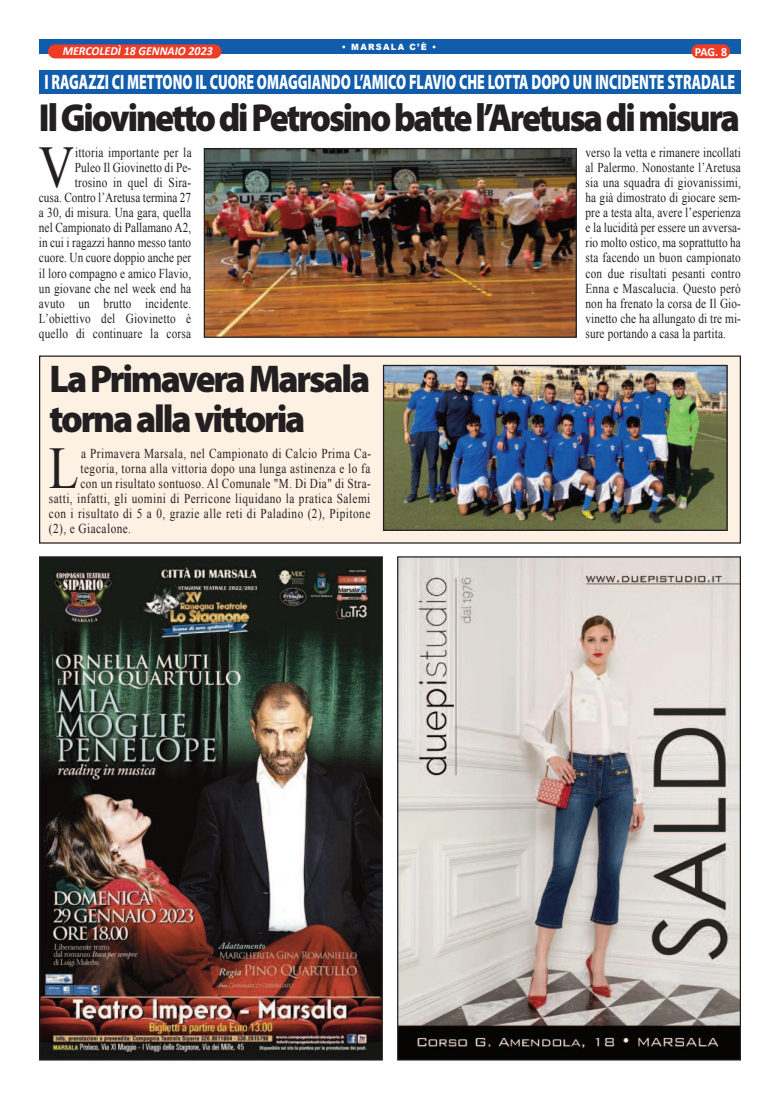
<style>
.page{position:relative;width:780px;height:1099px;background:#fff}
.page>*{position:absolute;margin:0;border:0;box-sizing:border-box;transform-origin:0 0}
.t1{font:59px "Times New Roman";color:#231f20;scale:.83 1}
.t2{font:900 39.25px "Myriad Pro";letter-spacing:-.06em;color:#231f20;scale:.91 1}
.t3{font:900 38.75px/39.9px "Myriad Pro";letter-spacing:-.06em;color:#231f20;scale:.95 1}
.t4{font:900 20.88px "Myriad Pro";color:#fff;scale:.66 1}
.t5{font:13.62px/15px "Times New Roman";letter-spacing:.02em;color:#231f20;text-align:right;scale:.83 1}
.t6{font:13.62px "Times New Roman";letter-spacing:.04em;color:#231f20;scale:.83 1}
.t7{font:italic 700 12.38px "Calibri";color:#fff;scale:.96 1}
.t8{font:700 12.38px "Calibri";color:#fff;scale:.96 1}
.t9{font:900 8.62px "Arial";letter-spacing:.15em;color:#fff;scale:.96 1}
</style>
<div class="page">
<div style="left:39px;top:39px;width:702px;height:14px;background:#115cab"></div>
<div style="left:691px;top:44px;width:39px;height:14px;background:#ef3c25;border-radius:7px"></div>
<div style="left:48px;top:44px;width:173px;height:14px;background:#ef3c25;border-radius:7px"></div>
<img style="left:41px;top:558px;width:340px;height:500px">
<img style="left:399px;top:558px;width:340px;height:500px">
<div style="left:39px;top:70px;width:702px;height:24px;background:#115cab"></div>
<img style="left:206px;top:150px;width:369px;height:186px">
<div style="left:204px;top:148px;width:373px;height:190px;border:1px solid #231f20"></div>
<div style="left:40px;top:356px;width:700px;height:187px;background:#fdf1e4"></div>
<div style="left:39px;top:355px;width:702px;height:188px;border:1px solid #231f20"></div>
<img style="left:385px;top:367px;width:340px;height:162px">
<div style="left:383px;top:365px;width:344px;height:166px;border:1px solid #231f20"></div>
<p class="t9" style="left:342px;top:41px;width:100px">• MARSALA C’È •</p>
<h3 class="t4" style="left:45px;top:74px;width:1047px">I RAGAZZI CI METTONO IL CUORE OMAGGIANDO L’AMICO FLAVIO CHE LOTTA DOPO UN INCIDENTE STRADALE</h3>
<p class="t7" style="left:63px;top:46px;width:158px">MERCOLEDÌ 18 GENNAIO 2023</p>
<p class="t8" style="left:695px;top:46px;width:35px">PAG. 8</p>
<h2 class="t2" style="left:39px;top:103px;width:771px">IlGiovinettodiPetrosinobattel’Aretusadimisura</h2>
<p class="t5" style="left:39px;top:145px;width:185px">ittoria importante per la<br>Puleo Il Giovinetto di Pe-<br>trosino in quel di Sira-<br>cusa. Contro l’Aretusa termina 27 a 30, di misura. Una gara, quella nel Campionato di Pallamano A2, in cui i ragazzi hanno messo tanto cuore. Un cuore doppio anche per il loro compagno e amico Flavio, un giovane che nel week end ha avuto un brutto incidente.<br>L’obiettivo del Giovinetto è quello di continuare la corsa</p>
<p class="t5" style="left:585px;top:145px;width:189px;text-align:justify">verso la vetta e rimanere incollati al Palermo. Nonostante l’Aretusa sia una squadra di giovanissimi, ha già dimostrato di giocare sem&shy;pre a testa alta, avere l’esperienza e la lucidità per essere un avversa&shy;rio molto ostico, ma soprattutto ha sta facendo un buon campionato con due risultati pesanti contro Enna e Mascalucia. Questo però non ha frenato la corsa de Il Gio&shy;vinetto che ha allungato di tre mi&shy;sure portando a casa la partita.</p>
<h1 class="t1" style="left:39px;top:134px;width:44px">V</h1>
<h3 class="t3" style="left:50px;top:362px;width:339px">LaPrimaveraMarsala tornaallavittoria</h3>
<h1 class="t1" style="left:49px;top:435px;width:38px">L</h1>
<p class="t6" style="left:81px;top:445px;width:351px">a Primavera Marsala, nel Campionato di Calcio Prima Ca-</p>
<p class="t6" style="left:81px;top:460px;width:350px">tegoria, torna alla vittoria dopo una lunga astinenza e lo fa</p>
<p class="t5" style="left:81px;top:476px;width:351px">con un risultato sontuoso. Al Comunale "M. Di Dia" di Stra-</p>
<p class="t6" style="left:49px;top:491px;width:389px">satti, infatti, gli uomini di Perricone liquidano la pratica Salemi</p>
<p class="t6" style="left:49px;top:506px;width:389px">con i risultato di 5 a 0, grazie alle reti di Paladino (2), Pipitone</p>
<p class="t6" style="left:49px;top:521px;width:100px">(2), e Giacalone.</p>
</div>
